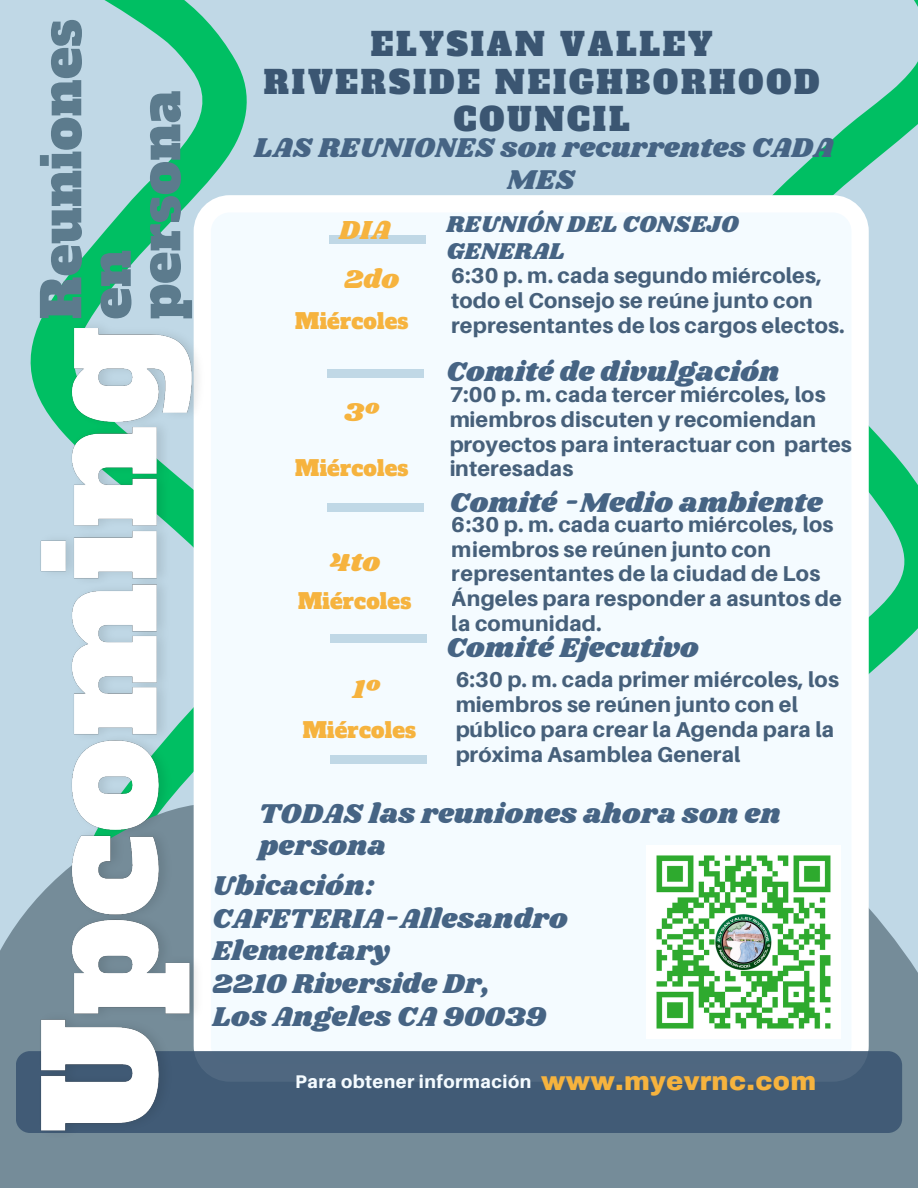
<style>
.page{position:relative;width:918px;height:1188px;background:#c0d8e6}
.page>*{position:absolute;margin:0;border:0;box-sizing:border-box;transform-origin:0 0}
.t1{font:53.1px/49.5px "Alfa Slab One";letter-spacing:.01em;color:#5c7b8d}
.t2{font:31.5px/37.2px "Alfa Slab One";letter-spacing:.09em;color:#3b5672;text-align:center}
.t3{font:28.2px/32.8px "Shrikhand";letter-spacing:.01em;color:#466484}
.t4{font:27px "Shrikhand";letter-spacing:.01em;color:#f6b33e}
.t5{font:23.7px/27px "Shrikhand";letter-spacing:.01em;color:#466484}
.t6{font:800 21.45px/24.8px "Aileron";letter-spacing:.01em;color:#3b5672}
.t7{font:21.15px "Alfa Slab One";letter-spacing:.01em;color:#f6b33e}
.t8{font:800 18.3px "Aileron";letter-spacing:.025em;color:#f4fbff}
.s1{font-family:"Archivo";font-weight:900;font-size:25.8px;color:#f6b33e}
</style>
<div class="page">
<svg style="left:46px;top:0;width:201px;height:310px"></svg>
<svg style="left:772px;top:0;width:146px;height:674px"></svg>
<div style="left:0;top:908px;width:918px;height:280px;background:#758c99"></div>
<div style="left:194px;top:195px;width:675px;height:856px;background:#f4fbff"></div>
<div style="left:16px;top:1051px;width:886px;height:82px;background:linear-gradient(to bottom,#4f6780,#3d5773);border-radius:14px"></div>
<div style="left:329px;top:236px;width:96px;height:8px;background:#c0d8e6"></div>
<div style="left:327px;top:369px;width:97px;height:8px;background:#c0d8e6"></div>
<div style="left:327px;top:504px;width:97px;height:8px;background:#c0d8e6"></div>
<div style="left:330px;top:634px;width:97px;height:8px;background:#c0d8e6"></div>
<div style="left:330px;top:755px;width:97px;height:8px;background:#c0d8e6"></div>
<img style="left:647px;top:845px;width:193px;height:194px">
<img style="left:0;top:310px;width:226px;height:837px">
<h1 class="t1" style="left:38px;top:319px;width:301px;rotate:-90deg">Reuniones en persona</h1>
<h2 class="t2" style="left:264px;top:27px;width:557px">ELYSIAN VALLEY<br>RIVERSIDE NEIGHBORHOOD<br>COUNCIL</h2>
<h3 class="t3" style="left:254px;top:132px;width:580px;text-align:center">LAS REUNIONES son recurrentes CADA<br>MES</h3>
<p class="t4" style="left:339px;top:211px;width:53px">DIA</p>
<p class="t4" style="left:344px;top:260px;width:57px">2do</p>
<p class="t7" style="left:295px;top:308px;width:115px">Miércoles</p>
<p class="t4" style="left:344px;top:393px;width:36px">3º</p>
<p class="t7" style="left:295px;top:454px;width:115px">Miércoles</p>
<p class="t4" style="left:329px;top:543px;width:53px">4to</p>
<p class="t7" style="left:298px;top:587px;width:115px">Miércoles</p>
<p class="t5" style="left:446px;top:212px;width:294px">REUNIÓN DEL CONSEJO<br>GENERAL</p>
<p class="t6" style="left:451px;top:263px;width:395px">6:30 p. m. cada segundo miércoles, todo el Consejo se reúne junto con representantes de los cargos electos.</p>
<h3 class="t3" style="left:446px;top:356px;width:335px">Comité de divulgación</h3>
<p class="t6" style="left:449px;top:382px;width:404px">7:00 p. m. cada tercer miércoles, los miembros discuten y recomiendan proyectos para interactuar con partes interesadas</p>
<p class="t6" style="left:452px;top:511px;width:391px">6:30 p. m. cada cuarto miércoles, los miembros se reúnen junto con representantes de la ciudad de Los<br>Ángeles para responder a asuntos de la comunidad.</p>
<h3 class="t3" style="left:450px;top:487px;width:374px">Comité -Medio ambiente</h3>
<h3 class="t3" style="left:446px;top:632px;width:254px">Comité Ejecutivo</h3>
<p class="t6" style="left:455px;top:667px;width:385px">6:30 p. m. cada primer miércoles, los miembros se reúnen junto con el público para crear la Agenda para la próxima Asamblea General</p>
<h3 class="t3" style="left:259px;top:798px;width:523px">TODAS las reuniones ahora son en persona</h3>
<p class="t4" style="left:352px;top:670px;width:28px">1º</p>
<p class="t7" style="left:303px;top:716px;width:115px">Miércoles</p>
<h3 class="t3" style="left:213px;top:870px;width:357px">Ubicación:<br>CAFETERIA-Allesandro<br>Elementary<br>2210 Riverside Dr,<br>Los Angeles CA 90039</h3>
<p class="t8" style="left:295px;top:1070px;width:522px">Para obtener información <span class="s1">www.myevrnc.com</span></p>
</div>
